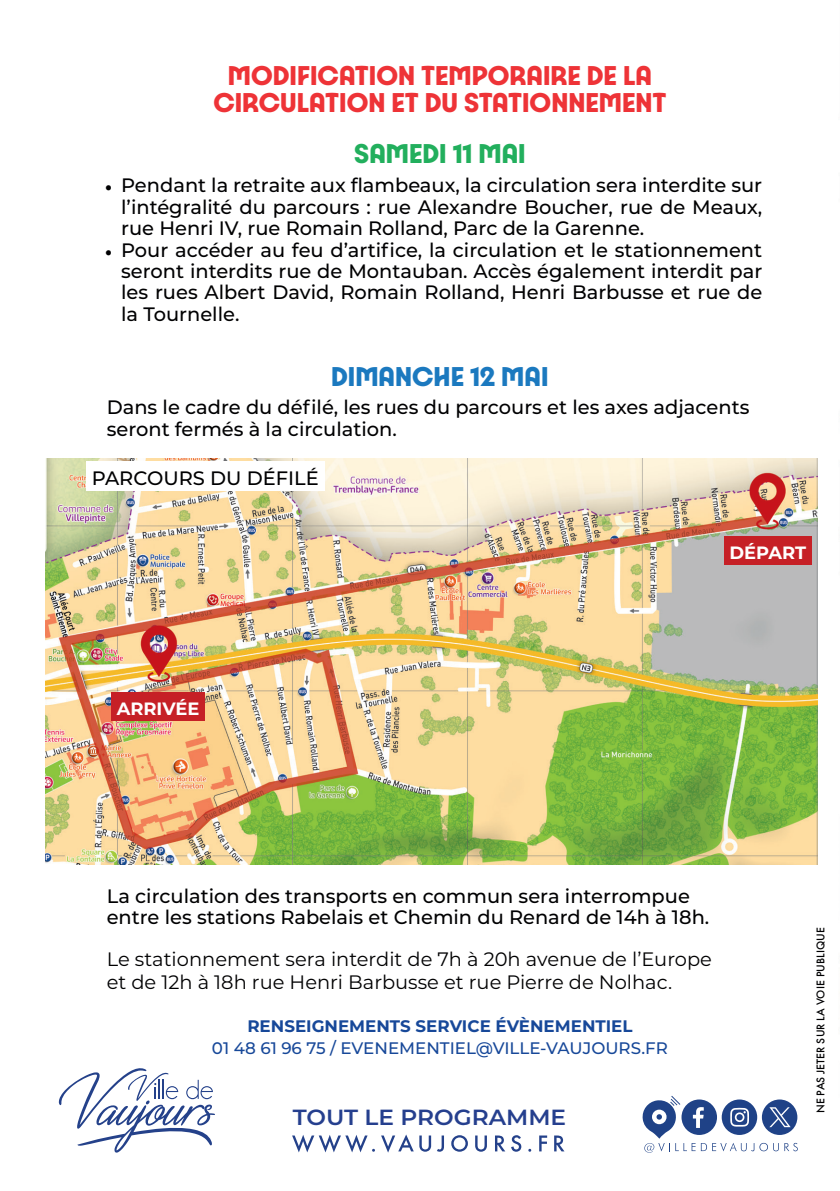
<style>
.page{position:relative;width:840px;height:1191px;background:#fff}
.page>*{position:absolute;margin:0;border:0;box-sizing:border-box;transform-origin:0 0}
.t1{font:29.2px "Paris 2024 Variable Regular";color:#ee3337}
.t2{font:29.2px "Paris 2024 Variable Regular";color:#1b79bf}
.t3{font:29.2px "Paris 2024 Variable Regular";color:#22af5d}
.Puce{font:600 22px "Montserrat";color:#253f8e;scale:1.06 1}
.t4{font:500 19.4px/21.4px "Montserrat";color:#000002;text-align:justify}
.t5{font:19.4px "Montserrat";color:#000002}
.Puce-2{font:700 17.8px "Montserrat";color:#fff}
.t6{font:500 16.6px "Montserrat";color:#174899}
.t7{font:700 16.6px "Montserrat";color:#174899}
.t8{font:500 11.6px "Futura PT";letter-spacing:.01em;color:#000002}
.s1{font-family:"Minion Pro";font-weight:400}
</style>
<div class="page">
<img style="left:46px;top:458px;width:771px;height:406px">
<div style="left:723px;top:536px;width:88px;height:29px;background:#c62026"></div>
<div style="left:111px;top:692px;width:94px;height:28px;background:#c62026"></div>
<div style="left:86px;top:461px;width:239px;height:30px;background:#fff"></div>
<svg style="left:59px;top:1068px;width:156px;height:84px"></svg>
<svg style="left:642px;top:1096px;width:155px;height:56px"></svg>
<svg style="left:292px;top:1135px;width:83px;height:17px"></svg>
<svg style="left:381px;top:1134px;width:32px;height:18px"></svg>
<svg style="left:419px;top:1135px;width:25px;height:16px"></svg>
<svg style="left:451px;top:1135px;width:16px;height:16px"></svg>
<svg style="left:475px;top:1135px;width:11px;height:16px"></svg>
<svg style="left:495px;top:1135px;width:10px;height:16px"></svg>
<svg style="left:511px;top:1135px;width:10px;height:16px"></svg>
<svg style="left:539px;top:1135px;width:8px;height:16px"></svg>
<svg style="left:554px;top:1135px;width:10px;height:16px"></svg>
<p class="t1" style="left:228px;top:58px;width:425px">MODIFICATION TEMPORAIRE DE LA</p>
<p class="t1" style="left:213px;top:85px;width:454px">CIRCULATION ET DU STATIONNEMENT</p>
<p class="t3" style="left:354px;top:136px;width:173px">SAMEDI 11 MAI</p>
<p class="t4" style="left:121px;top:174px;width:642px;text-indent:-17px"><span class="s1">•</span> Pendant la retraite aux flambeaux, la circulation sera interdite sur l’intégralité du parcours : rue Alexandre Boucher, rue de Meaux, rue Henri IV, rue Romain Rolland, Parc de la Garenne.</p>
<p class="t4" style="left:121px;top:238px;width:642px;text-indent:-17px"><span class="s1">•</span> Pour accéder au feu d’artifice, la circulation et le stationnement seront interdits rue de Montauban. Accès également interdit par les rues Albert David, Romain Rolland, Henri Barbusse et rue de la Tournelle.</p>
<p class="t2" style="left:331px;top:358px;width:219px">DIMANCHE 12 MAI</p>
<p class="t4" style="left:107px;top:396px;width:643px">Dans le cadre du défilé, les rues du parcours et les axes adjacents seront fermés à la circulation.</p>
<p class="t4" style="left:92px;top:467px;width:228px">PARCOURS DU DÉFILÉ</p>
<p class="Puce-2" style="left:117px;top:695px;width:84px">ARRIVÉE</p>
<p class="Puce-2" style="left:729px;top:540px;width:78px">DÉPART</p>
<p class="t4" style="left:107px;top:884px;width:584px">La circulation des transports en commun sera interrompue</p>
<p class="t4" style="left:107px;top:906px;width:603px">entre les stations Rabelais et Chemin du Renard de 14h à 18h.</p>
<p class="t5" style="left:107px;top:945px;width:606px">Le stationnement sera interdit de 7h à 20h avenue de l’Europe</p>
<p class="t5" style="left:107px;top:969px;width:566px">et de 12h à 18h rue Henri Barbusse et rue Pierre de Nolhac.</p>
<p class="t7" style="left:247px;top:1014px;width:386px">RENSEIGNEMENTS SERVICE ÉVÈNEMENTIEL</p>
<p class="t6" style="left:212px;top:1036px;width:457px">01 48 61 96 75 / EVENEMENTIEL@VILLE-VAUJOURS.FR</p>
<p class="Puce" style="left:292px;top:1101px;width:259px">TOUT LE PROGRAMME</p>
<p class="t8" style="left:813px;top:1113px;width:188px;rotate:-90deg">NE PAS JETER SUR LA VOIE PUBLIQUE</p>
</div>
